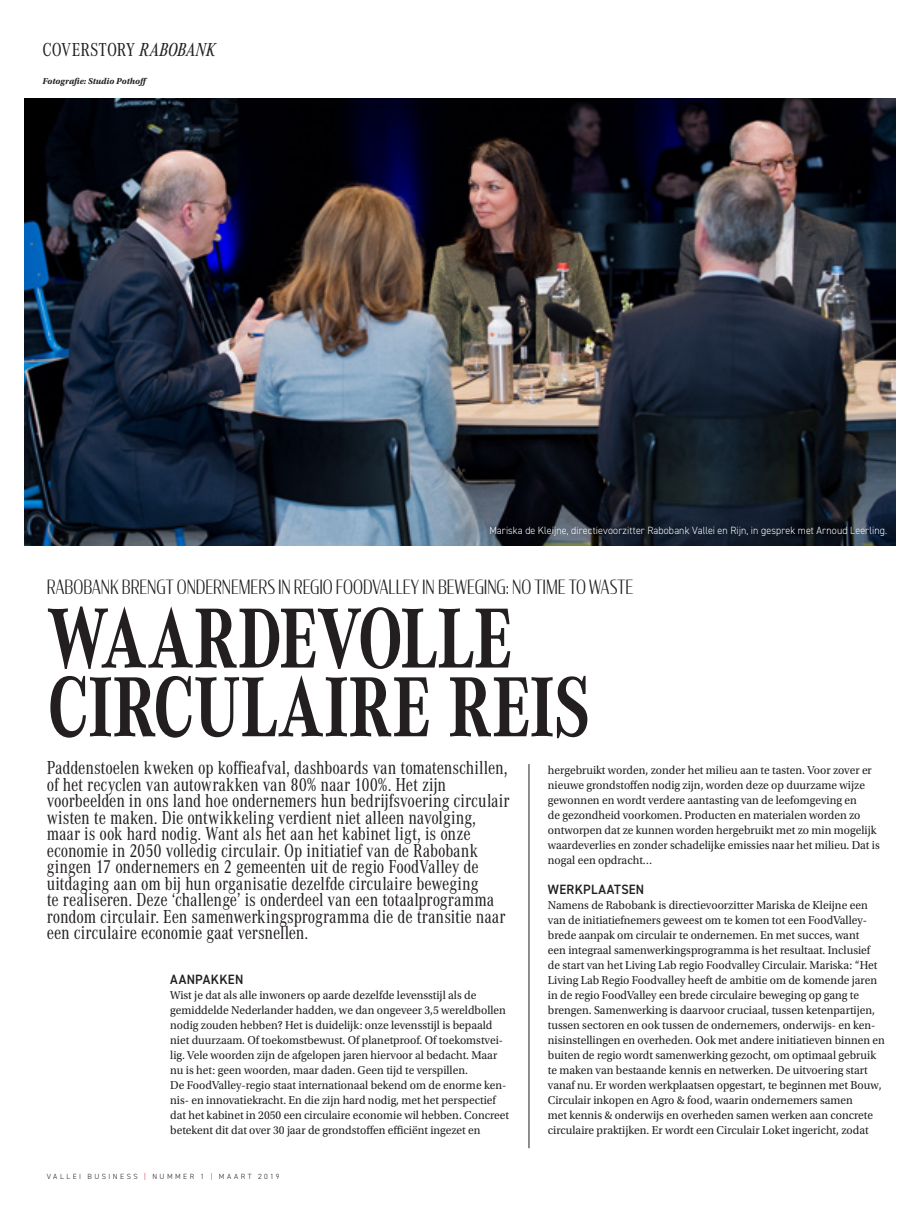
<style>
.page{position:relative;width:915px;height:1212px;background:#fff}
.page>*{position:absolute;margin:0;border:0;box-sizing:border-box;transform-origin:0 0}
.hoofdkop_corporate{font:700 88.2px/68.7px "Corporate A Cond Pro";letter-spacing:-.005em;color:#231f20;scale:.95 1}
.intro_corperate{font:19.5px/16.5px "Corporate A Cond Pro";letter-spacing:-.005em;color:#231f20}
.bijkop{font:300 19.5px "Condor Cond";letter-spacing:-.005em;color:#231f20;scale:.95 1}
.tussenkop_dinn{font:600 13.5px "DIN2014";letter-spacing:.03em;color:#231f20;scale:.95 1}
.platte_tekst{font:12px/15px "Utopia Std";color:#231f20;scale:.96 1}
.fotbijschrift_dinn{font:300 10.5px "DIN2014";letter-spacing:.01em;color:#fff;scale:.95 1}
.platte_tekst-2{font:italic 700 9px "Utopia Std";color:#231f20}
.t1{font:300 7.5px "DIN2014";letter-spacing:.325em;color:#231f20}
.s1{font-style:italic}
.s2{color:#d81c23}
</style>
<div class="page">
<img style="left:24px;top:99px;width:870px;height:446px">
<hr style="left:528px;top:764px;width:1px;height:384px;background:#231f20">
<p class="intro_corperate" style="left:43px;top:40px;width:174px">COVERSTORY <span class="s1">RABOBANK</span></p>
<p class="platte_tekst-2" style="left:43px;top:76px;width:108px">Fotografie: Studio Pothoff</p>
<p class="fotbijschrift_dinn" style="left:489px;top:524px;width:420px">Mariska de Kleijne, directievoorzitter Rabobank Vallei en Rijn, in gesprek met Arnoud Leerling.</p>
<p class="bijkop" style="left:47px;top:575px;width:618px">RABOBANK BRENGT ONDERNEMERS IN REGIO FOODVALLEY IN BEWEGING: NO TIME TO WASTE</p>
<p class="hoofdkop_corporate" style="left:47px;top:602px;width:573px">WAARDEVOLLE<br>CIRCULAIRE REIS</p>
<p class="intro_corperate" style="left:47px;top:759px;width:464px">Paddenstoelen kweken op koffieafval, dashboards van tomatenschillen, of het recyclen van autowrakken van 80% naar 100%. Het zijn voorbeelden in ons land hoe ondernemers hun bedrijfsvoering circulair wisten te maken. Die ontwikkeling verdient niet alleen navolging, maar is ook hard nodig. Want als het aan het kabinet ligt, is onze economie in 2050 volledig circulair. Op initiatief van de Rabobank gingen 17 ondernemers en 2 gemeenten uit de regio FoodValley de uitdaging aan om bij hun organisatie dezelfde circulaire beweging<br>te realiseren. Deze ‘challenge’ is onderdeel van een totaalprogramma rondom circulair. Een samenwerkingsprogramma die de transitie naar een circulaire economie gaat versnellen.</p>
<p class="tussenkop_dinn" style="left:170px;top:970px;width:78px">AANPAKKEN</p>
<p class="platte_tekst" style="left:170px;top:988px;width:351px">Wist je dat als alle inwoners op aarde dezelfde levensstijl als de gemiddelde Nederlander hadden, we dan ongeveer 3,5 wereldbollen nodig zouden hebben? Het is duidelijk: onze levensstijl is bepaald niet duurzaam. Of toekomstbewust. Of planetproof. Of toekomstvei&shy;lig. Vele woorden zijn de afgelopen jaren hiervoor al bedacht. Maar nu is het: geen woorden, maar daden. Geen tijd te verspillen.</p>
<p class="platte_tekst" style="left:170px;top:1078px;width:354px">De FoodValley-regio staat internationaal bekend om de enorme ken&shy;nis- en innovatiekracht. En die zijn hard nodig, met het perspectief dat het kabinet in 2050 een circulaire economie wil hebben. Concreet betekent dit dat over 30 jaar de grondstoffen efficiënt ingezet en</p>
<p class="t1" style="left:47px;top:1172px;width:234px">VALLEI BUSINESS <span class="s2">|</span> NUMMER 1 <span class="s2">|</span> MAART 2019</p>
<p class="platte_tekst" style="left:547px;top:763px;width:347px">hergebruikt worden, zonder het milieu aan te tasten. Voor zover er nieuwe grondstoffen nodig zijn, worden deze op duurzame wijze gewonnen en wordt verdere aantasting van de leefomgeving en<br>de gezondheid voorkomen. Producten en materialen worden zo ontworpen dat ze kunnen worden hergebruikt met zo min mogelijk waardeverlies en zonder schadelijke emissies naar het milieu. Dat is nogal een opdracht…</p>
<p class="tussenkop_dinn" style="left:548px;top:880px;width:103px">WERKPLAATSEN</p>
<p class="platte_tekst" style="left:547px;top:898px;width:352px">Namens de Rabobank is directievoorzitter Mariska de Kleijne een van de initiatiefnemers geweest om te komen tot een FoodValley&shy;brede aanpak om circulair te ondernemen. En met succes, want<br>een integraal samenwerkingsprogramma is het resultaat. Inclusief de start van het Living Lab regio Foodvalley Circulair. Mariska: “Het Living Lab Regio Foodvalley heeft de ambitie om de komende jaren in de regio FoodValley een brede circulaire beweging op gang te brengen. Samenwerking is daarvoor cruciaal, tussen ketenpartijen, tussen sectoren en ook tussen de ondernemers, onderwijs- en ken&shy;nisinstellingen en overheden. Ook met andere initiatieven binnen en buiten de regio wordt samenwerking gezocht, om optimaal gebruik te maken van bestaande kennis en netwerken. De uitvoering start vanaf nu. Er worden werkplaatsen opgestart, te beginnen met Bouw, Circulair inkopen en Agro &amp; food, waarin ondernemers samen<br>met kennis &amp; onderwijs en overheden samen werken aan concrete circulaire praktijken. Er wordt een Circulair Loket ingericht, zodat</p>
</div>
